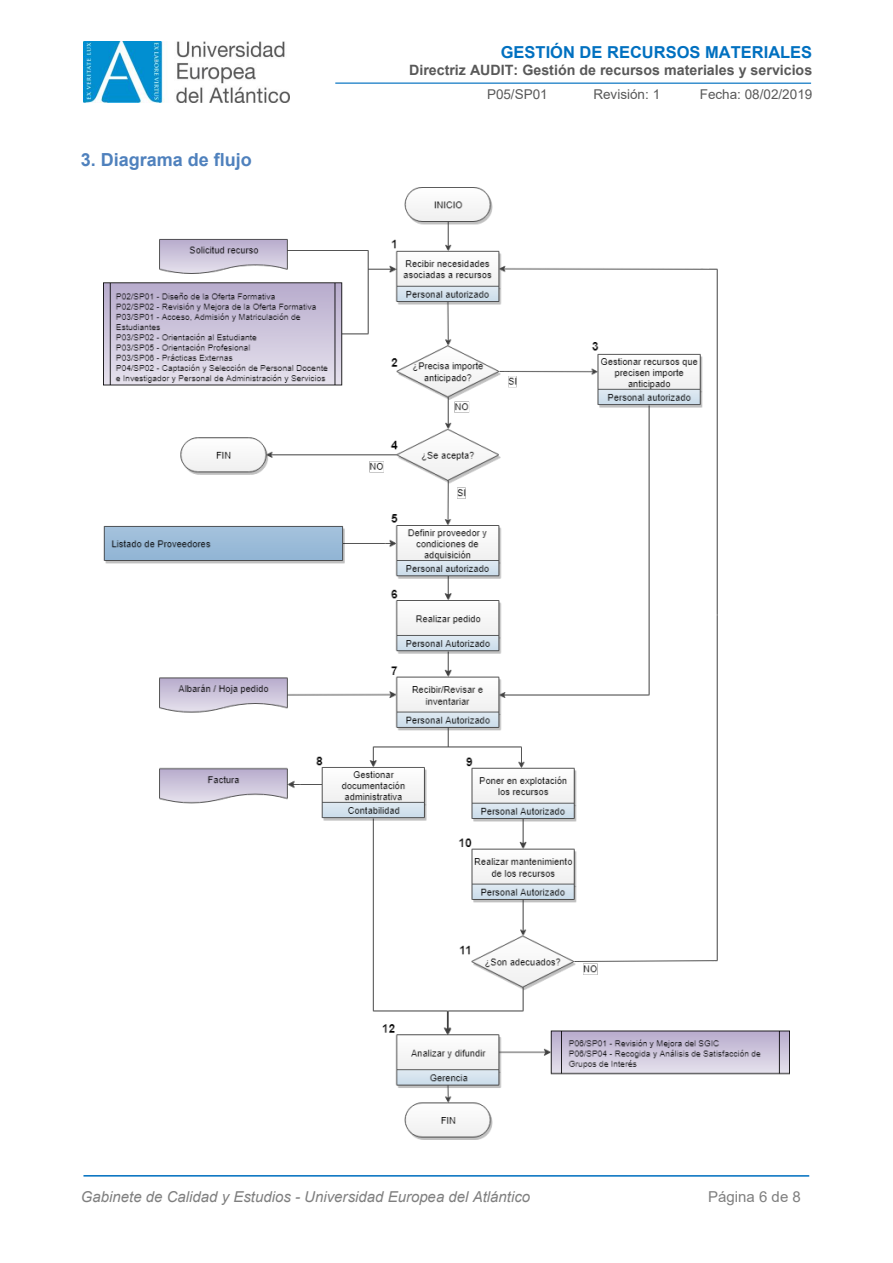
<style>
.page{position:relative;width:893px;height:1263px;background:#fff}
.page>*{position:absolute;margin:0;border:0;box-sizing:border-box;transform-origin:0 0}
.t1{font:700 18px "Arial";color:#4f81bd}
.t2{font:700 16.5px "Arial";color:#0070c0}
.t3{font:italic 15px "Arial";color:#7f7f7f}
.t4{font:15px "Arial";color:#7f7f7f}
.t5{font:700 14.25px "Arial";color:#595959}
.t6{font:13.5px "Arial";color:#595959}
</style>
<div class="page">
<hr style="left:335px;top:83px;width:476px;height:1px;background:#0070c0">
<hr style="left:83px;top:1175px;width:726px;height:2px;background:#0070c0">
<img style="left:83px;top:42px;width:207px;height:60px">
<img style="left:103px;top:188px;width:687px;height:951px">
<p class="t1" style="left:81px;top:147px;width:173px">3. Diagrama de flujo</p>
<p class="t2" style="left:501px;top:41px;width:313px">GESTIÓN DE RECURSOS MATERIALES</p>
<p class="t5" style="left:409px;top:60px;width:405px">Directriz AUDIT: Gestión de recursos materiales y servicios</p>
<p class="t6" style="left:487px;top:85px;width:62px">P05/SP01</p>
<p class="t6" style="left:593px;top:85px;width:68px">Revisión: 1</p>
<p class="t6" style="left:700px;top:85px;width:114px">Fecha: 08/02/2019</p>
<p class="t3" style="left:81px;top:1187px;width:451px">Gabinete de Calidad y Estudios - Universidad Europea del Atlántico</p>
<p class="t4" style="left:708px;top:1186px;width:94px">Página 6 de 8</p>
</div>
